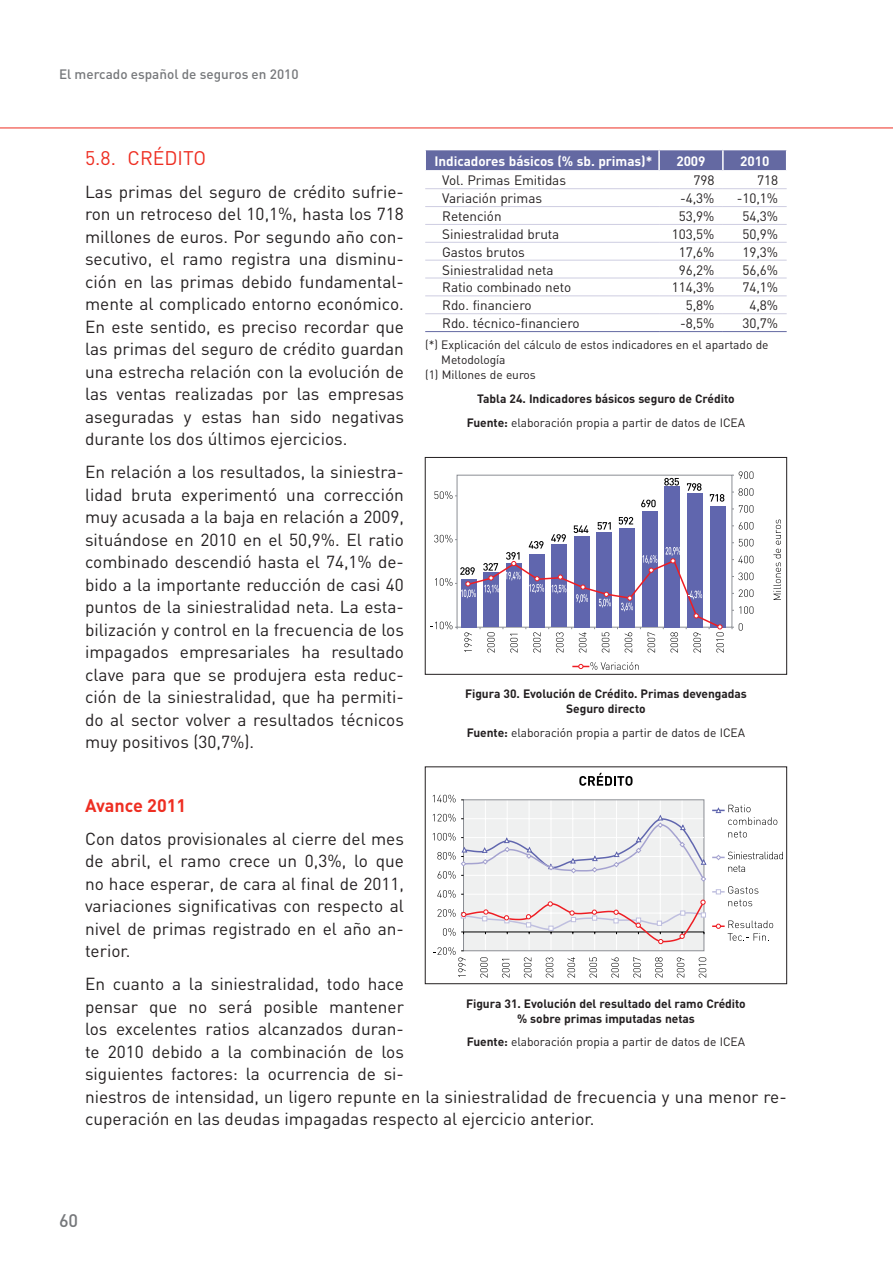
<style>
.page{position:relative;width:893px;height:1263px;background:#fff}
.page>*{position:absolute;margin:0;border:0;box-sizing:border-box;transform-origin:0 0}
.t1{font:19.5px "DIN";color:#ee2e22}
.t2{font:700 18px "DIN";letter-spacing:-.005em;color:#ee2e22}
.t3{font:500 18px "DIN";color:#76787b}
.t4{font:17.25px/22.5px "DIN";color:#231f20;text-align:justify}
.t5{font:13.5px "DIN";letter-spacing:-.005em;color:#231f20}
.t6{font:700 13.5px "DIN";letter-spacing:-.005em;color:#fff}
.t7{font:500 13.5px "DIN";color:#76787b}
.t8{font:700 12px/15px "DIN";letter-spacing:-.005em;color:#231f20;text-align:center}
.t9{font:12px "DIN";letter-spacing:-.005em;color:#231f20}
.s1{font-weight:400}
.s2{font-weight:700}
</style>
<div class="page">
<hr style="left:0;top:128px;width:893px;height:1px;background:#ee2e22">
<div style="left:425px;top:150px;width:362px;height:20px;background:#6469a2"></div>
<hr style="left:425px;top:331px;width:234px;height:1px;background:#6469a2">
<hr style="left:659px;top:331px;width:64px;height:1px;background:#6469a2">
<hr style="left:723px;top:331px;width:64px;height:1px;background:#6469a2">
<hr style="left:425px;top:188px;width:234px;height:1px;background:#cecde1">
<hr style="left:659px;top:188px;width:64px;height:1px;background:#cecde1">
<hr style="left:723px;top:188px;width:64px;height:1px;background:#cecde1">
<hr style="left:425px;top:206px;width:234px;height:1px;background:#cecde1">
<hr style="left:659px;top:206px;width:64px;height:1px;background:#cecde1">
<hr style="left:723px;top:206px;width:64px;height:1px;background:#cecde1">
<hr style="left:425px;top:224px;width:234px;height:1px;background:#cecde1">
<hr style="left:659px;top:224px;width:64px;height:1px;background:#cecde1">
<hr style="left:723px;top:224px;width:64px;height:1px;background:#cecde1">
<hr style="left:425px;top:242px;width:234px;height:1px;background:#cecde1">
<hr style="left:659px;top:242px;width:64px;height:1px;background:#cecde1">
<hr style="left:723px;top:242px;width:64px;height:1px;background:#cecde1">
<hr style="left:425px;top:260px;width:234px;height:1px;background:#cecde1">
<hr style="left:659px;top:260px;width:64px;height:1px;background:#cecde1">
<hr style="left:723px;top:260px;width:64px;height:1px;background:#cecde1">
<hr style="left:425px;top:278px;width:234px;height:1px;background:#cecde1">
<hr style="left:659px;top:278px;width:64px;height:1px;background:#cecde1">
<hr style="left:723px;top:278px;width:64px;height:1px;background:#cecde1">
<hr style="left:425px;top:295px;width:234px;height:1px;background:#cecde1">
<hr style="left:659px;top:295px;width:64px;height:1px;background:#cecde1">
<hr style="left:723px;top:295px;width:64px;height:1px;background:#cecde1">
<hr style="left:425px;top:313px;width:234px;height:1px;background:#cecde1">
<hr style="left:659px;top:313px;width:64px;height:1px;background:#cecde1">
<hr style="left:723px;top:313px;width:64px;height:1px;background:#cecde1">
<div style="left:457px;top:475px;width:275px;height:152px;border:1px solid #8b8e94"></div>
<div style="left:664px;top:486px;width:16px;height:141px;background:#6066ae"></div>
<div style="left:687px;top:493px;width:16px;height:134px;background:#6066ae"></div>
<div style="left:710px;top:506px;width:15px;height:121px;background:#6066ae"></div>
<div style="left:642px;top:511px;width:16px;height:116px;background:#6066ae"></div>
<svg style="left:572px;top:662px;width:67px;height:8px"></svg>
<svg style="left:641px;top:500px;width:15px;height:7px"></svg>
<svg style="left:664px;top:478px;width:15px;height:7px"></svg>
<svg style="left:687px;top:483px;width:14px;height:8px"></svg>
<svg style="left:710px;top:494px;width:14px;height:8px"></svg>
<svg style="left:434px;top:491px;width:23px;height:8px"></svg>
<svg style="left:430px;top:517px;width:294px;height:135px"></svg>
<svg style="left:732px;top:623px;width:11px;height:8px"></svg>
<svg style="left:732px;top:606px;width:21px;height:8px"></svg>
<svg style="left:732px;top:589px;width:21px;height:8px"></svg>
<svg style="left:732px;top:572px;width:21px;height:8px"></svg>
<svg style="left:732px;top:556px;width:21px;height:7px"></svg>
<svg style="left:732px;top:539px;width:21px;height:7px"></svg>
<svg style="left:732px;top:522px;width:21px;height:8px"></svg>
<svg style="left:732px;top:505px;width:21px;height:8px"></svg>
<svg style="left:732px;top:488px;width:21px;height:8px"></svg>
<svg style="left:732px;top:471px;width:21px;height:8px"></svg>
<svg style="left:773px;top:519px;width:8px;height:81px"></svg>
<div style="left:425px;top:457px;width:362px;height:218px;border:1px solid #231f20"></div>
<div style="left:425px;top:766px;width:362px;height:218px;border:1px solid #231f20"></div>
<svg style="left:579px;top:773px;width:54px;height:13px"></svg>
<svg style="left:433px;top:795px;width:350px;height:182px"></svg>
<p class="t7" style="left:59px;top:66px;width:241px">El mercado español de seguros en 2010</p>
<p class="t1" style="left:85px;top:145px;width:123px">5.8. CRÉDITO</p>
<p class="t4" style="left:85px;top:180px;width:320px">Las primas del seguro de crédito sufrie&shy;ron un retroceso del 10,1%, hasta los 718 millones de euros. Por segundo año con&shy;secutivo, el ramo registra una disminu&shy;ción en las primas debido fundamental&shy;mente al complicado entorno económico.<br>En este sentido, es preciso recordar que las primas del seguro de crédito guardan una estrecha relación con la evolución de las ventas realizadas por las empresas aseguradas y estas han sido negativas durante los dos últimos ejercicios.</p>
<p class="t4" style="left:85px;top:461px;width:320px">En relación a los resultados, la siniestra&shy;lidad bruta experimentó una corrección muy acusada a la baja en relación a 2009, situándose en 2010 en el 50,9%. El ratio combinado descendió hasta el 74,1% de&shy;bido a la importante reducción de casi 40 puntos de la siniestralidad neta. La esta&shy;bilización y control en la frecuencia de los impagados empresariales ha resultado clave para que se produjera esta reduc&shy;ción de la siniestralidad, que ha permiti&shy;do al sector volver a resultados técnicos muy positivos (30,7%).</p>
<p class="t6" style="left:434px;top:152px;width:219px">I ndicadores básicos (% sb. primas)*</p>
<p class="t6" style="left:676px;top:152px;width:31px">2009</p>
<p class="t6" style="left:740px;top:152px;width:31px">2010</p>
<p class="t5" style="left:442px;top:172px;width:125px">Vol. Primas Emitidas</p>
<p class="t5" style="left:693px;top:172px;width:23px">798</p>
<p class="t5" style="left:757px;top:172px;width:23px">718</p>
<p class="t5" style="left:442px;top:190px;width:101px">Variación primas</p>
<p class="t5" style="left:680px;top:190px;width:36px">-4,3%</p>
<p class="t5" style="left:737px;top:190px;width:43px">-10,1%</p>
<p class="t5" style="left:442px;top:208px;width:61px">Retención</p>
<p class="t5" style="left:679px;top:208px;width:37px">53,9%</p>
<p class="t5" style="left:742px;top:208px;width:37px">54,3%</p>
<p class="t5" style="left:442px;top:226px;width:119px">Siniestralidad bruta</p>
<p class="t5" style="left:672px;top:226px;width:44px">103,5%</p>
<p class="t5" style="left:742px;top:226px;width:37px">50,9%</p>
<p class="t5" style="left:442px;top:243px;width:84px">Gastos brutos</p>
<p class="t5" style="left:679px;top:243px;width:37px">17,6%</p>
<p class="t5" style="left:742px;top:243px;width:37px">19,3%</p>
<p class="t5" style="left:442px;top:261px;width:113px">Siniestralidad neta</p>
<p class="t5" style="left:679px;top:261px;width:37px">96,2%</p>
<p class="t5" style="left:742px;top:261px;width:37px">56,6%</p>
<p class="t5" style="left:442px;top:279px;width:131px">Ratio combinado neto</p>
<p class="t5" style="left:672px;top:279px;width:44px">114,3%</p>
<p class="t5" style="left:742px;top:279px;width:37px">74,1%</p>
<p class="t5" style="left:442px;top:297px;width:91px">Rdo. financiero</p>
<p class="t5" style="left:686px;top:297px;width:30px">5,8%</p>
<p class="t5" style="left:749px;top:297px;width:30px">4,8%</p>
<p class="t5" style="left:442px;top:315px;width:139px">Rdo. técnico-financiero</p>
<p class="t5" style="left:680px;top:315px;width:36px">-8,5%</p>
<p class="t5" style="left:742px;top:315px;width:37px">30,7%</p>
<p class="t9" style="left:425px;top:338px;width:345px">(*) Explicación del cálculo de estos indicadores en el apartado de</p>
<p class="t9" style="left:441px;top:353px;width:66px">Metodología</p>
<p class="t9" style="left:425px;top:368px;width:112px">(1) Millones de euros</p>
<p class="t8" style="left:467px;top:386px;width:280px;line-height:23.5px">Tabla 24. I ndicadores básicos seguro de Crédito<br>Fuente: <span class="s1">elaboración propia a partir de datos de ICEA</span></p>
<p class="t8" style="left:465px;top:686px;width:283px">Figura 30. Evolución de Crédito. Primas devengadas<br>Seguro directo</p>
<p class="t9" style="left:467px;top:725px;width:280px"><span class="s2">Fuente:</span> elaboración propia a partir de datos de ICEA</p>
<p class="t2" style="left:85px;top:793px;width:103px">Avance 2011</p>
<p class="t4" style="left:85px;top:827px;width:320px">Con datos provisionales al cierre del mes de abril, el ramo crece un 0,3%, lo que no hace esperar, de cara al final de 2011, variaciones significativas con respecto al nivel de primas registrado en el año an&shy;terior.</p>
<p class="t4" style="left:85px;top:972px;width:703px;text-align:left">En cuanto a la siniestralidad, todo hace<br>pensar que no será posible mantener<br>los excelentes ratios alcanzados duran-<br>te 2010 debido a la combinación de los<br>siguientes factores: la ocurrencia de si-<br>niestros de intensidad, un ligero repunte en la siniestralidad de frecuencia y una menor re&shy;cuperación en las deudas impagadas respecto al ejercicio anterior.</p>
<p class="t8" style="left:466px;top:995px;width:281px">Figura 31. Evolución del resultado del ramo Crédito % sobre primas imputadas netas</p>
<p class="t9" style="left:467px;top:1034px;width:280px"><span class="s2">Fuente:</span> elaboración propia a partir de datos de ICEA</p>
<p class="t3" style="left:59px;top:1209px;width:21px">60</p>
</div>
